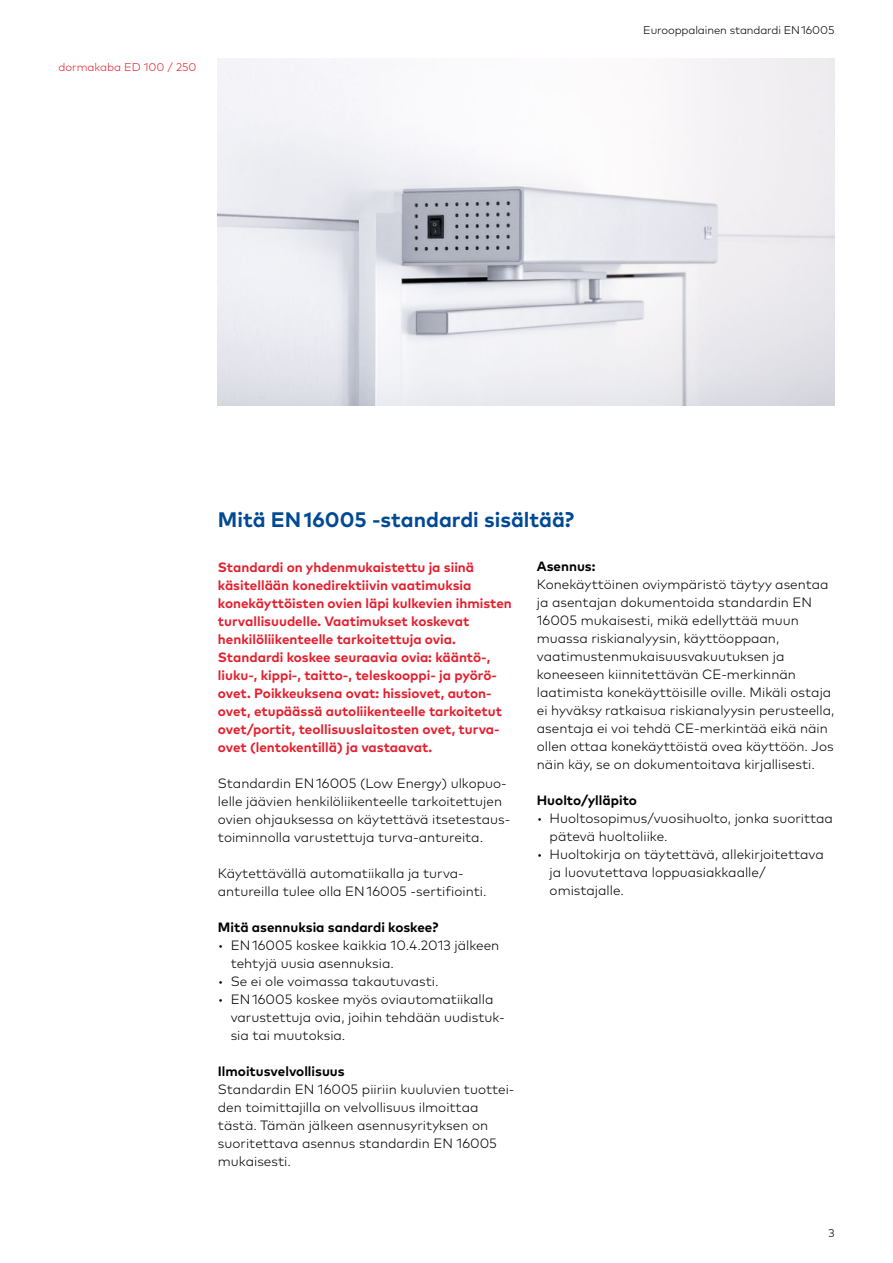
<style>
.page{position:relative;width:893px;height:1263px;background:#fff}
.page>*{position:absolute;margin:0;border:0;box-sizing:border-box;transform-origin:0 0}
.t1{font:700 21px "Mark Pro";color:#004993}
.t2{font:300 13.5px/18px "Mark Pro";color:#000}
.t3{font:700 13.5px/18px "Mark Pro";color:#e5202e}
.t4{font:700 13.5px "Mark Pro";color:#000}
.t5{font:300 11.25px "Mark Pro";letter-spacing:-.01em;color:#000}
.t6{font:300 11.25px "Mark Pro";color:#e5202e}
</style>
<div class="page">
<img style="left:218px;top:58px;width:616px;height:348px">
<p class="t6" style="left:58px;top:58px;width:140px">dormakaba ED 100 / 250</p>
<p class="t5" style="left:643px;top:21px;width:193px">Eurooppalainen standardi EN 16005</p>
<h1 class="t1" style="left:218px;top:503px;width:358px">Mitä EN 16005 -standardi sisältää?</h1>
<p class="t3" style="left:218px;top:557px;width:295px">Standardi on yhdenmukaistettu ja siinä käsitellään konedirektiivin vaatimuksia konekäyttöisten ovien läpi kulkevien ihmisten turvallisuudelle. Vaatimukset koskevat henkilöliikenteelle tarkoitettuja ovia.<br>Standardi koskee seuraavia ovia: kääntö-, liuku-, kippi-, taitto-, teleskooppi- ja pyörö&shy;ovet. Poikkeuksena ovat: hissiovet, auton&shy;ovet, etupäässä autoliikenteelle tarkoitetut ovet/portit, teollisuuslaitosten ovet, turva&shy;ovet (lentokentillä) ja vastaavat.</p>
<p class="t2" style="left:218px;top:773px;width:294px">Standardin EN 16005 (Low Energy) ulkopuo&shy;lelle jäävien henkilöliikenteelle tarkoitettujen ovien ohjauksessa on käytettävä itsetestaus&shy;toiminnolla varustettuja turva-antureita.</p>
<p class="t2" style="left:218px;top:863px;width:270px">Käytettävällä automatiikalla ja turva&shy;antureilla tulee olla EN 16005 -sertifiointi.</p>
<p class="t4" style="left:218px;top:916px;width:222px">Mitä asennuksia sandardi koskee?</p>
<p class="t2" style="left:231px;top:935px;width:270px;text-indent:-13px">• EN 16005 koskee kaikkia 10.4.2013 jälkeen tehtyjä uusia asennuksia.</p>
<p class="t2" style="left:218px;top:971px;width:222px">• Se ei ole voimassa takautuvasti.</p>
<p class="t2" style="left:231px;top:989px;width:276px;text-indent:-13px">• EN 16005 koskee myös oviautomatiikalla varustettuja ovia, joihin tehdään uudistuk&shy;sia tai muutoksia.</p>
<p class="t4" style="left:218px;top:1060px;width:128px">Ilmoitusvelvollisuus</p>
<p class="t2" style="left:218px;top:1079px;width:298px">Standardin EN 16005 piiriin kuuluvien tuottei&shy;den toimittajilla on velvollisuus ilmoittaa tästä. Tämän jälkeen asennusyrityksen on suoritettava asennus standardin EN 16005 mukaisesti.</p>
<p class="t4" style="left:537px;top:556px;width:60px">Asennus:</p>
<p class="t2" style="left:537px;top:575px;width:299px">Konekäyttöinen oviympäristö täytyy asentaa ja asentajan dokumentoida standardin EN 16005 mukaisesti, mikä edellyttää muun muassa riskianalyysin, käyttöoppaan, vaatimustenmukaisuusvakuutuksen ja koneeseen kiinnitettävän CE-merkinnän laatimista konekäyttöisille oville. Mikäli ostaja ei hyväksy ratkaisua riskianalyysin perusteella, asentaja ei voi tehdä CE-merkintää eikä näin ollen ottaa konekäyttöistä ovea käyttöön. Jos näin käy, se on dokumentoitava kirjallisesti.</p>
<p class="t4" style="left:537px;top:790px;width:102px">Huolto/ylläpito</p>
<p class="t2" style="left:550px;top:808px;width:285px;text-indent:-13px">• Huoltosopimus/vuosihuolto, jonka suorittaa pätevä huoltoliike.</p>
<p class="t2" style="left:550px;top:844px;width:276px;text-indent:-13px">• Huoltokirja on täytettävä, allekirjoitettava ja luovutettava loppuasiakkaalle/ omistajalle.</p>
<p class="t5" style="left:828px;top:1224px;width:8px">3</p>
</div>
